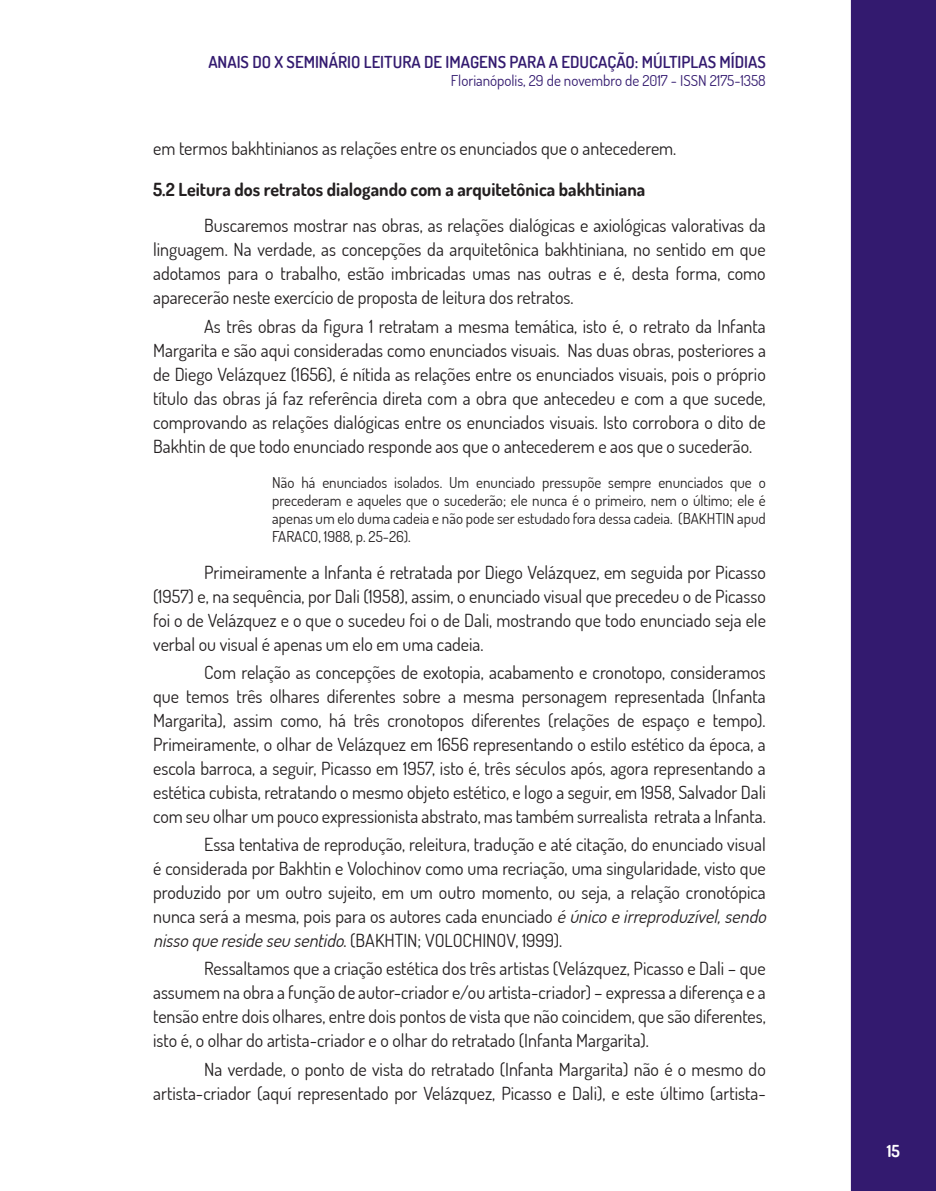
<style>
.page{position:relative;width:936px;height:1191px;background:#fff}
.page>*{position:absolute;margin:0;border:0;box-sizing:border-box;transform-origin:0 0}
.t1{font:18px/24px "Dosis";color:#231f20;text-align:justify}
.t2{font:700 18px "Dosis";color:#231f20}
.t3{font:600 16.5px "Dosis";color:#331a6f}
.t4{font:700 16.5px "Dosis";color:#fff}
.t5{font:15px/18px "Dosis";color:#231f20;text-align:justify}
.t6{font:15px "Dosis";color:#331a6f}
.s1{font-style:italic}
</style>
<div class="page">
<div style="left:850px;top:0;width:85px;height:1191px;background:#331a6f"></div>
<p class="t3" style="left:208px;top:51px;width:559px">ANAIS DO X SEMINÁRIO LEITURA DE IMAGENS PARA A EDUCAÇÃO: MÚLTIPLAS MÍDIAS</p>
<p class="t6" style="left:451px;top:71px;width:316px">Florianópolis, 29 de novembro de 2017 - ISSN 2175-1358</p>
<p class="t1" style="left:153px;top:135px;width:524px">em termos bakhtinianos as relações entre os enunciados que o antecederem.</p>
<p class="t2" style="left:153px;top:177px;width:493px">5.2 Leitura dos retratos dialogando com a arquitetônica bakhtiniana</p>
<p class="t1" style="left:153px;top:213px;width:614px;text-indent:51px">Buscaremos mostrar nas obras, as relações dialógicas e axiológicas valorativas da linguagem. Na verdade, as concepções da arquitetônica bakhtiniana, no sentido em que adotamos para o trabalho, estão imbricadas umas nas outras e é, desta forma, como aparecerão neste exercício de proposta de leitura dos retratos.</p>
<p class="t1" style="left:153px;top:313px;width:614px;text-indent:51px">As três obras da figura 1 retratam a mesma temática, isto é, o retrato da Infanta Margarita e são aqui consideradas como enunciados visuais. Nas duas obras, posteriores a de Diego Velázquez (1656), é nítida as relações entre os enunciados visuais, pois o próprio título das obras já faz referência direta com a obra que antecedeu e com a que sucede, comprovando as relações dialógicas entre os enunciados visuais. Isto corrobora o dito de Bakhtin de que todo enunciado responde aos que o antecederem e aos que o sucederão.</p>
<p class="t5" style="left:272px;top:473px;width:495px">Não há enunciados isolados. Um enunciado pressupõe sempre enunciados que o precederam e aqueles que o sucederão; ele nunca é o primeiro, nem o último; ele é apenas um elo duma cadeia e não pode ser estudado fora dessa cadeia. (BAKHTIN apud FARACO, 1988, p. 25-26).</p>
<p class="t1" style="left:153px;top:559px;width:614px;text-indent:51px">Primeiramente a Infanta é retratada por Diego Velázquez, em seguida por Picasso (1957) e, na sequência, por Dali (1958), assim, o enunciado visual que precedeu o de Picasso foi o de Velázquez e o que o sucedeu foi o de Dali, mostrando que todo enunciado seja ele verbal ou visual é apenas um elo em uma cadeia.</p>
<p class="t1" style="left:153px;top:660px;width:614px;text-indent:51px">Com relação as concepções de exotopia, acabamento e cronotopo, consideramos que temos três olhares diferentes sobre a mesma personagem representada (Infanta Margarita), assim como, há três cronotopos diferentes (relações de espaço e tempo).<br>Primeiramente, o olhar de Velázquez em 1656 representando o estilo estético da época, a escola barroca, a seguir, Picasso em 1957, isto é, três séculos após, agora representando a estética cubista, retratando o mesmo objeto estético, e logo a seguir, em 1958, Salvador Dali com seu olhar um pouco expressionista abstrato, mas também surrealista retrata a Infanta.</p>
<p class="t1" style="left:153px;top:832px;width:619px;text-align:left;text-indent:51px">Essa tentativa de reprodução, releitura, tradução e até citação, do enunciado visual é considerada por Bakhtin e Volochinov como uma recriação, uma singularidade, visto que produzido por um outro sujeito, em um outro momento, ou seja, a relação cronotópica nunca será a mesma, pois para os autores cada enunciado <span class="s1">éúnicoeirreproduzível,sendo nissoqueresideseusentido</span>. (BAKHTIN; VOLOCHINOV, 1999).</p>
<p class="t1" style="left:153px;top:956px;width:614px;text-indent:51px">Ressaltamos que a criação estética dos três artistas (Velázquez, Picasso e Dali – que assumem na obra a função de autor-criador e/ou artista-criador) – expressa a diferença e a tensão entre dois olhares, entre dois pontos de vista que não coincidem, que são diferentes, isto é, o olhar do artista-criador e o olhar do retratado (Infanta Margarita).</p>
<p class="t1" style="left:153px;top:1056px;width:614px;text-align:right">Na verdade, o ponto de vista do retratado (Infanta Margarita) não é o mesmo do artista-criador (aquí representado por Velázquez, Picasso e Dali), e este último (artista-</p>
<p class="t4" style="left:886px;top:1140px;width:15px">15</p>
</div>
